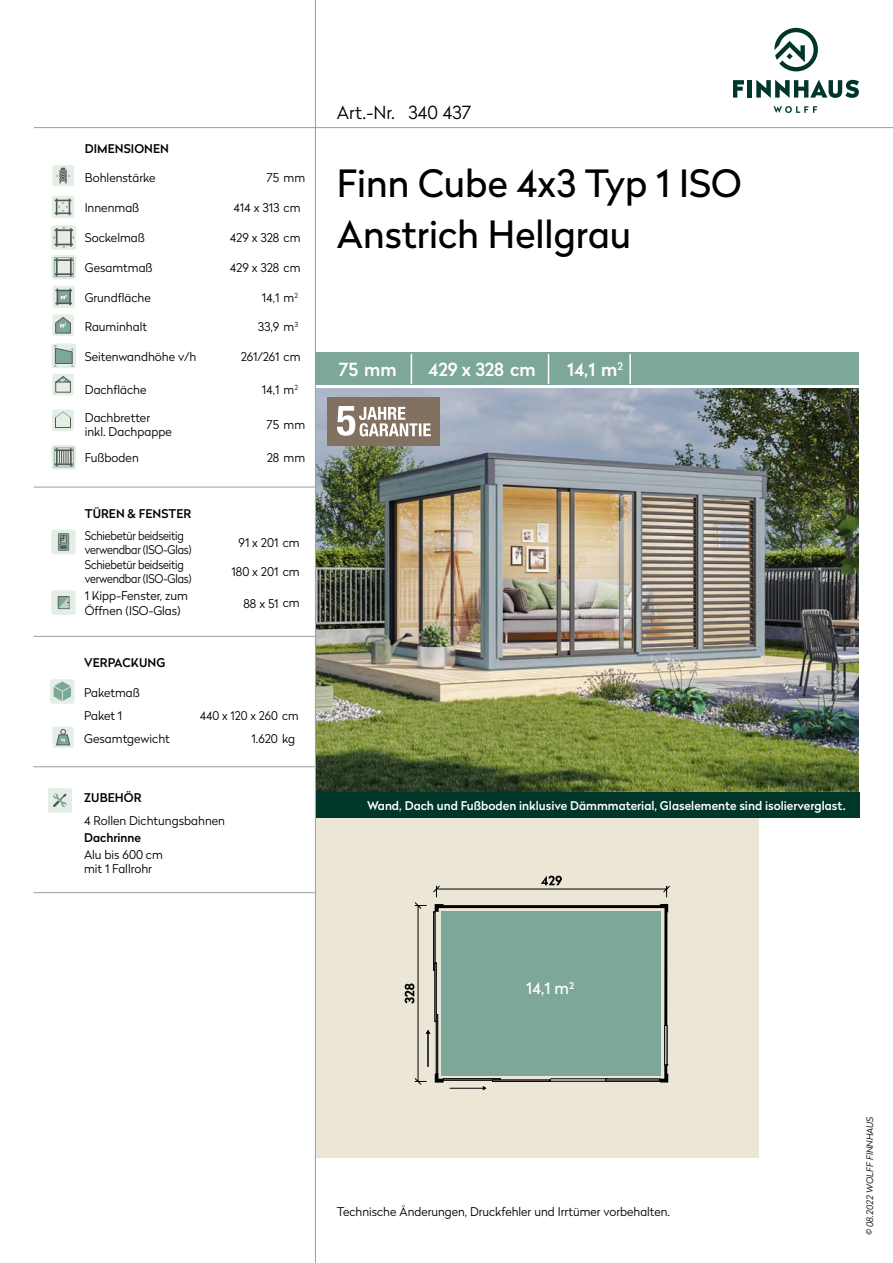
<style>
.page{position:relative;width:893px;height:1263px;background:#fff}
.page>*{position:absolute;margin:0;border:0;box-sizing:border-box;transform-origin:0 0}
.t1{font:37.5px/51px "Radikal";color:#000}
.t2{font:500 18px "Radikal";color:#fff}
.t3{font:300 18px "Radikal";color:#000}
.t4{font:16.05px "Radikal";color:#fff}
.t5{font:300 12px/14.4px "Radikal";color:#000}
.t6{font:300 12px/14.4px "Radikal";letter-spacing:-.02em;color:#000;scale:.92 1}
.t7{font:500 12px "Radikal";color:#fff}
.t8{font:500 12px "Radikal";letter-spacing:.005em;color:#000}
.t9{font:italic 300 9px "Radikal";color:#000}
</style>
<div class="page">
<hr style="left:316px;top:127px;width:577px;height:1px;background:#9d9d9c">
<hr style="left:315px;top:0;width:1px;height:1263px;background:#9d9d9c">
<div style="left:316px;top:808px;width:442px;height:350px;background:#ebe6d6"></div>
<div style="left:315px;top:352px;width:544px;height:32px;background:#7ea79b"></div>
<div style="left:52px;top:165px;width:22px;height:21px;background:#e4eee4;border-radius:2px"></div>
<svg style="left:57px;top:168px;width:13px;height:15px"></svg>
<div style="left:52px;top:196px;width:22px;height:22px;background:#e4eee4;border-radius:2px"></div>
<svg style="left:55px;top:199px;width:16px;height:16px"></svg>
<div style="left:51px;top:225px;width:25px;height:25px;background:#e4eee4;border-radius:3px"></div>
<svg style="left:54px;top:227px;width:20px;height:21px"></svg>
<div style="left:52px;top:255px;width:24px;height:24px;background:linear-gradient(to right,#d0e0d5,#d8e6db);border-radius:3px"></div>
<svg style="left:54px;top:257px;width:20px;height:20px"></svg>
<div style="left:53px;top:286px;width:22px;height:22px;background:#e4eee4;border-radius:2px"></div>
<svg style="left:55px;top:289px;width:17px;height:16px"></svg>
<div style="left:52px;top:314px;width:22px;height:22px;background:#e4eee4;border-radius:2px"></div>
<svg style="left:55px;top:317px;width:16px;height:17px"></svg>
<div style="left:51px;top:343px;width:25px;height:25px;background:#e4eee4;border-radius:3px"></div>
<svg style="left:54px;top:345px;width:20px;height:22px"></svg>
<div style="left:52px;top:374px;width:22px;height:21px;background:#e4eee4;border-radius:2px"></div>
<svg style="left:55px;top:376px;width:16px;height:17px"></svg>
<div style="left:52px;top:410px;width:22px;height:21px;background:#e4eee4;border-radius:2px"></div>
<svg style="left:55px;top:411px;width:16px;height:17px"></svg>
<svg style="left:52px;top:445px;width:24px;height:24px"></svg>
<svg style="left:54px;top:447px;width:20px;height:20px"></svg>
<div style="left:48px;top:788px;width:24px;height:24px;background:#e4eee4;border-radius:3px"></div>
<svg style="left:53px;top:793px;width:14px;height:14px"></svg>
<div style="left:50px;top:679px;width:25px;height:25px;background:#e4eee4;border-radius:3px"></div>
<svg style="left:54px;top:681px;width:17px;height:20px"></svg>
<div style="left:53px;top:726px;width:21px;height:22px;background:#e4eee4;border-radius:2px"></div>
<svg style="left:56px;top:729px;width:15px;height:17px"></svg>
<hr style="left:411px;top:354px;width:1px;height:30px;background:#fff">
<hr style="left:548px;top:354px;width:1px;height:30px;background:#fff">
<hr style="left:629px;top:354px;width:2px;height:30px;background:#fff">
<hr style="left:34px;top:487px;width:282px;height:1px;background:#9d9d9c">
<hr style="left:34px;top:636px;width:282px;height:1px;background:#9d9d9c">
<hr style="left:33px;top:892px;width:282px;height:1px;background:#9d9d9c">
<hr style="left:34px;top:127px;width:281px;height:1px;background:#9d9d9c">
<hr style="left:33px;top:766px;width:282px;height:1px;background:#9d9d9c">
<div style="left:52px;top:530px;width:24px;height:24px;background:#e4eee4;border-radius:3px"></div>
<svg style="left:58px;top:533px;width:11px;height:18px"></svg>
<div style="left:52px;top:590px;width:24px;height:25px;background:#e4eee4;border-radius:3px"></div>
<svg style="left:58px;top:596px;width:12px;height:13px"></svg>
<svg style="left:405px;top:876px;width:265px;height:214px"></svg>
<div style="left:664px;top:1025px;width:3px;height:40px;border:1px solid #010202"></div>
<img style="left:316px;top:388px;width:543px;height:404px">
<div style="left:316px;top:792px;width:543px;height:26px;background:#00372a"></div>
<svg style="left:774px;top:28px;width:44px;height:43px"></svg>
<svg style="left:773px;top:106px;width:44px;height:7px"></svg>
<svg style="left:733px;top:80px;width:11px;height:18px"></svg>
<hr style="left:748px;top:80px;width:4px;height:18px;background:#00372a">
<svg style="left:756px;top:80px;width:103px;height:18px"></svg>
<div style="left:328px;top:397px;width:112px;height:48px;background:#827060"></div>
<svg style="left:337px;top:406px;width:94px;height:30px"></svg>
<p class="t8" style="left:85px;top:140px;width:86px">DIMENSIONEN</p>
<p class="t5" style="left:85px;top:170px;width:72px">Bohlenstärke</p>
<p class="t5" style="left:267px;top:170px;width:40px">75 mm</p>
<p class="t5" style="left:85px;top:200px;width:56px">Innenmaß</p>
<p class="t5" style="left:233px;top:200px;width:68px">414 x 313 cm</p>
<p class="t5" style="left:85px;top:230px;width:62px">Sockelmaß</p>
<p class="t5" style="left:230px;top:230px;width:72px">429 x 328 cm</p>
<p class="t5" style="left:85px;top:260px;width:69px">Gesamtmaß</p>
<p class="t5" style="left:230px;top:260px;width:72px">429 x 328 cm</p>
<p class="t5" style="left:85px;top:289px;width:68px">Grundfläche</p>
<p class="t5" style="left:262px;top:289px;width:38px">14,1 m<sup>2</sup></p>
<p class="t5" style="left:85px;top:319px;width:64px">Rauminhalt</p>
<p class="t5" style="left:258px;top:319px;width:42px">33,9 m<sup>3</sup></p>
<p class="t5" style="left:85px;top:349px;width:113px">Seitenwandhöhe v/h</p>
<p class="t5" style="left:241px;top:349px;width:61px">261/261 cm</p>
<p class="t5" style="left:85px;top:382px;width:63px">Dachfläche</p>
<p class="t5" style="left:262px;top:382px;width:38px">14,1 m<sup>2</sup></p>
<p class="t5" style="left:85px;top:410px;width:89px">Dachbretter inkl. Dachpappe</p>
<p class="t5" style="left:267px;top:417px;width:40px">75 mm</p>
<p class="t5" style="left:85px;top:450px;width:56px">Fußboden</p>
<p class="t5" style="left:267px;top:450px;width:40px">28 mm</p>
<p class="t8" style="left:85px;top:505px;width:108px">TÜREN &amp; FENSTER</p>
<p class="t6" style="left:85px;top:528px;width:118px">Schiebetür beidseitig verwendbar (ISO-Glas)</p>
<p class="t5" style="left:239px;top:535px;width:63px">91 x 201 cm</p>
<p class="t6" style="left:85px;top:557px;width:118px">Schiebetür beidseitig verwendbar (ISO-Glas)</p>
<p class="t5" style="left:231px;top:564px;width:70px">180 x 201 cm</p>
<p class="t5" style="left:85px;top:588px;width:105px">1 Kipp-Fenster, zum<br>Öffnen (ISO-Glas)</p>
<p class="t5" style="left:244px;top:596px;width:58px">88 x 51 cm</p>
<p class="t8" style="left:84px;top:654px;width:83px">VERPACKUNG</p>
<p class="t5" style="left:84px;top:680px;width:57px;line-height:23.4px">Paketmaß<br>Paket 1</p>
<p class="t5" style="left:200px;top:708px;width:100px">440 x 120 x 260 cm</p>
<p class="t5" style="left:84px;top:731px;width:87px">Gesamtgewicht</p>
<p class="t5" style="left:251px;top:731px;width:45px">1.620 kg</p>
<p class="t8" style="left:84px;top:789px;width:59px">ZUBEHÖR</p>
<p class="t5" style="left:84px;top:813px;width:143px">4 Rollen Dichtungsbahnen</p>
<p class="t8" style="left:84px;top:829px;width:59px">Dachrinne</p>
<p class="t5" style="left:84px;top:847px;width:80px">Alu bis 600 cm mit 1 Fallrohr</p>
<h2 class="t3" style="left:337px;top:100px;width:136px">Art.-Nr. 340 437</h2>
<h1 class="t1" style="left:337px;top:156px;width:406px">Finn Cube 4x3 Typ 1 ISO<br>Anstrich Hellgrau</h1>
<h2 class="t2" style="left:339px;top:356px;width:59px">75 mm</h2>
<h2 class="t2" style="left:428px;top:356px;width:109px">429 x 328 cm</h2>
<h2 class="t2" style="left:567px;top:356px;width:57px">14,1 m<sup>2</sup></h2>
<p class="t7" style="left:367px;top:796px;width:480px">Wand, Dach und Fußboden inklusive Dämmmaterial, Glaselemente sind isolierverglast.</p>
<h3 class="t4" style="left:526px;top:977px;width:50px">14,1 m2</h3>
<p class="t5" style="left:337px;top:1204px;width:335px">Technische Änderungen, Druckfehler und Irrtümer vorbehalten.</p>
<p class="t9" style="left:864px;top:1235px;width:121px;rotate:-90deg">© 08.2022 WOLFF FINNHAUS</p>
</div>
